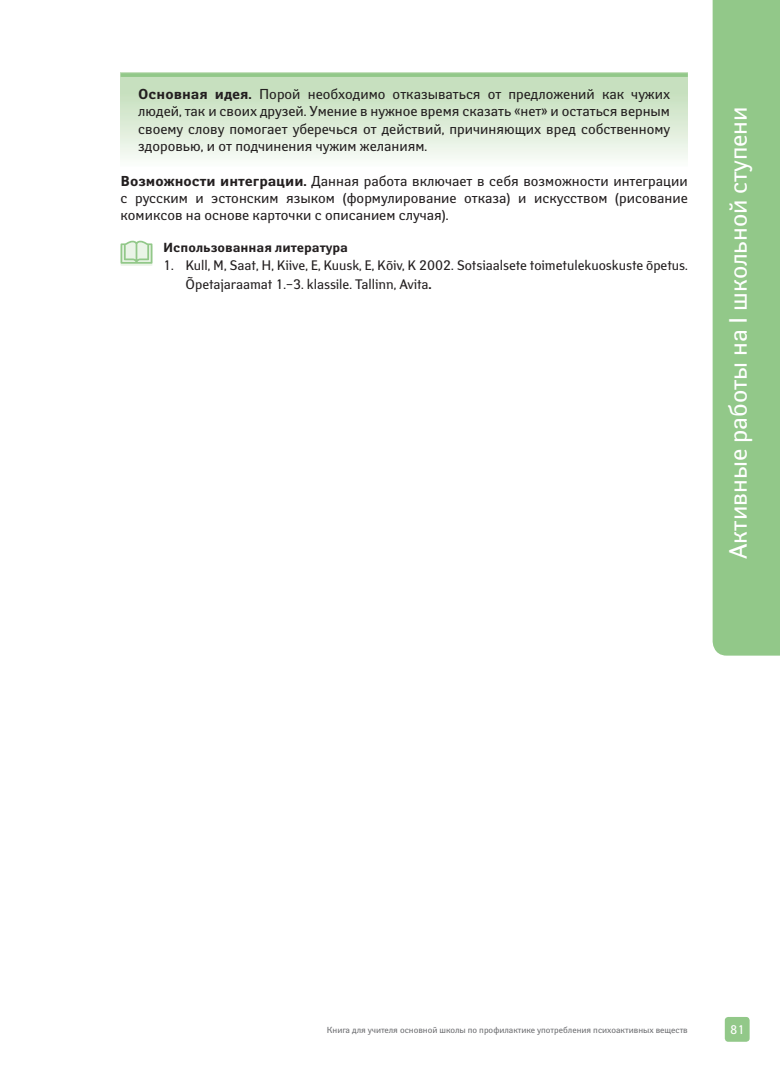
<style>
.page{position:relative;width:780px;height:1088px;background:#fff}
.page>*{position:absolute;margin:0;border:0;box-sizing:border-box;transform-origin:0 0}
.t1{font:25px "Yanus";color:#fff}
.t2{font:14.38px/17.2px "Yanus";color:#231f20;text-align:justify}
.t3{font:13.75px/18.8px "Yanus";color:#231f20}
.t4{font:700 13.12px "Yanus";color:#231f20}
.t5{font:12.5px "Yanus";color:#fff}
.t6{font:8.75px "Yanus";color:#6c6d70}
.s1{font-weight:700}
</style>
<div class="page">
<div style="left:724px;top:1017px;width:25px;height:25px;background:#92c889;border-radius:3px"></div>
<div style="left:712px;top:0;width:68px;height:656px;background:#92c889"></div>
<div style="left:120px;top:73px;width:567px;height:94px;background:linear-gradient(to bottom,#bddab3,#f9fbf7)"></div>
<hr style="left:121px;top:73px;width:566px;height:4px;background:#92c889">
<svg style="left:120px;top:241px;width:32px;height:25px"></svg>
<p class="t2" style="left:138px;top:86px;width:533px"><span class="s1">Основная идея.</span> Порой необходимо отказываться от предложений как чужих людей, так и своих друзей. Умение в нужное время сказать «нет» и остаться верным своему слову помогает уберечься от действий, причиняющих вред собственному здоровью, и от подчинения чужим желаниям.</p>
<p class="t2" style="left:120px;top:172px;width:568px"><span class="s1">Возможности интеграции.</span> Данная работа включает в себя возможности интеграции с русским и эстонским языком (формулирование отказа) и искусством (рисование комиксов на основе карточки с описанием случая).</p>
<p class="t4" style="left:163px;top:239px;width:186px">Использованная литература</p>
<p class="t3" style="left:185px;top:256px;width:503px;text-indent:-22px">1. Kull, M, Saat, H, Kiive, E, Kuusk, E, Kõiv, K 2002. Sotsiaalsete toimetulekuoskuste õpetus.<br>Õpetajaraamat 1.–3. klassile. Tallinn, Avita<span class="s1">.</span></p>
<h1 class="t1" style="left:722px;top:559px;width:454px;rotate:-90deg">Активные работы на I школьной ступени</h1>
<p class="t6" style="left:327px;top:1024px;width:362px">Книга для учителя основной школы по профилактике употребления психоактивных веществ</p>
<p class="t5" style="left:730px;top:1022px;width:16px">81</p>
</div>
